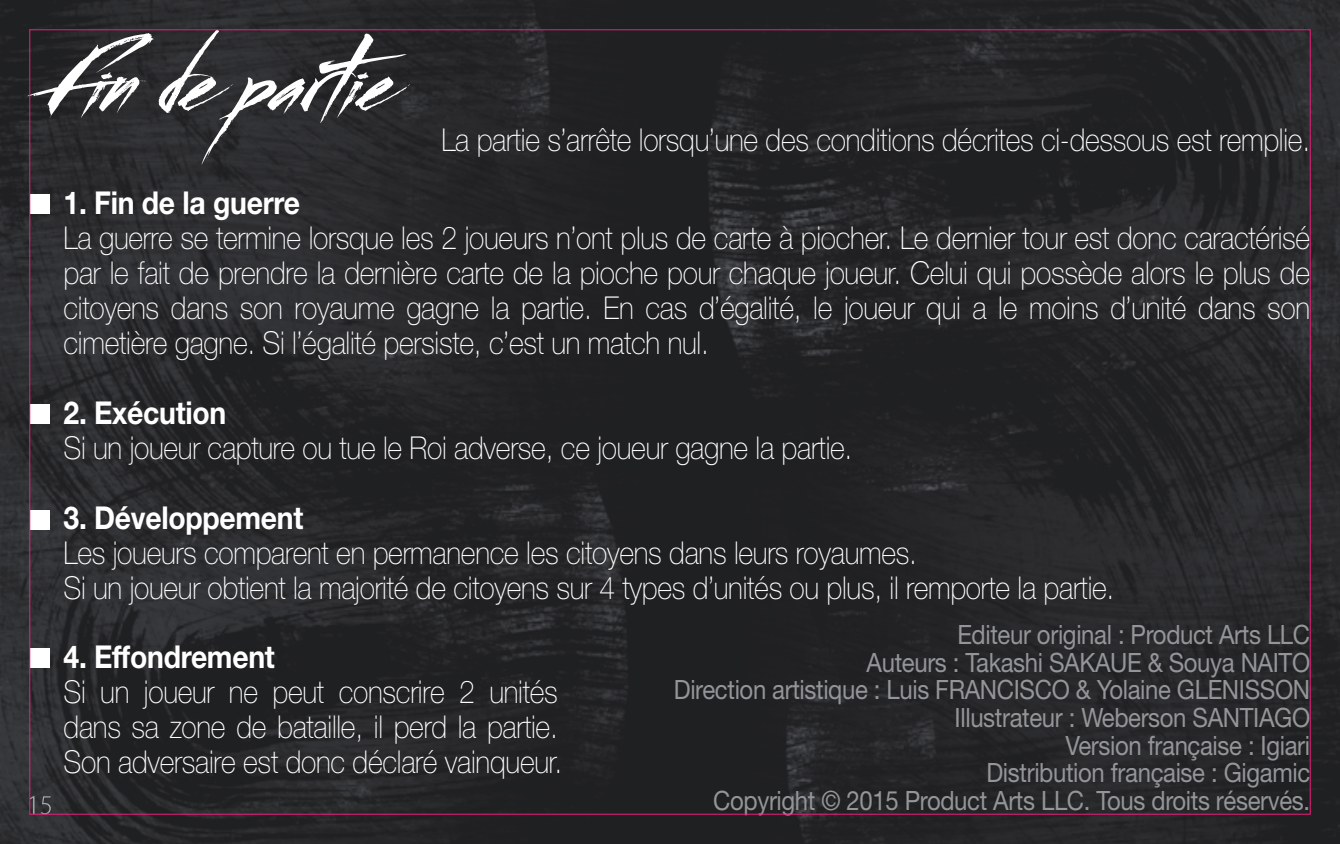
<style>
.page{position:relative;width:1340px;height:844px;background:#fff}
.page>*{position:absolute;margin:0;border:0;box-sizing:border-box;transform-origin:0 0}
.t1{font:108.5px "Streetbrush";color:#fff}
.t2{font:100 31.5px/35px "Helvetica Neue";letter-spacing:-.01em;color:#fff;scale:.9 1}
.t3{font:700 31.5px "Helvetica Neue";letter-spacing:-.01em;color:#fff;scale:.9 1}
.t4{font:26.6px/27.7px "Helvetica Neue";letter-spacing:-.015em;color:#939598;text-align:right;scale:.9 1}
</style>
<div class="page">
<img style="left:0;top:0;width:1339px;height:843px">
<svg style="left:31px;top:796px;width:4px;height:16px"></svg>
<svg style="left:41px;top:796px;width:10px;height:16px"></svg>
<div style="left:30px;top:194px;width:19px;height:19px;background:#fff"></div>
<div style="left:30px;top:404px;width:19px;height:19px;background:#fff"></div>
<div style="left:30px;top:510px;width:19px;height:19px;background:#fff"></div>
<div style="left:30px;top:648px;width:19px;height:19px;background:#fff"></div>
<h1 class="t1" style="left:44px;top:8px;width:370px">Fin de partie</h1>
<p class="t2" style="left:441px;top:122px;width:966px">La partie s’arrête lorsqu’une des conditions décrites ci-dessous est remplie.</p>
<p class="t3" style="left:63px;top:183px;width:264px">1. Fin de la guerre</p>
<p class="t2" style="left:63px;top:220px;width:1386px;text-align:justify">La guerre se termine lorsque les 2 joueurs n’ont plus de carte à piocher. Le dernier tour est donc caractérisé par le fait de prendre la dernière carte de la pioche pour chaque joueur. Celui qui possède alors le plus de citoyens dans son royaume gagne la partie. En cas d’égalité, le joueur qui a le moins d’unité dans son cimetière gagne. Si l’égalité persiste, c’est un match nul.</p>
<p class="t3" style="left:63px;top:393px;width:182px">2. Exécution</p>
<p class="t2" style="left:63px;top:430px;width:878px">Si un joueur capture ou tue le Roi adverse, ce joueur gagne la partie.</p>
<p class="t3" style="left:63px;top:498px;width:268px">3. Développement</p>
<p class="t2" style="left:63px;top:535px;width:1169px">Les joueurs comparent en permanence les citoyens dans leurs royaumes.<br>Si un joueur obtient la majorité de citoyens sur 4 types d’unités ou plus, il remporte la partie.</p>
<p class="t4" style="left:674px;top:620px;width:708px">Editeur original : Product Arts LLC<br>Auteurs : Takashi SAKAUE &amp; Souya NAITO<br>Direction artistique : Luis FRANCISCO &amp; Yolaine GLENISSON Illustrateur : Weberson SANTIAGO<br>Version française : Igiari<br>Distribution française : Gigamic<br>Copyright © 2015 Product Arts LLC. Tous droits réservés.</p>
<p class="t3" style="left:64px;top:637px;width:236px">4. Effondrement</p>
<p class="t2" style="left:64px;top:674px;width:555px">Si un joueur ne peut conscrire 2 unités dans sa zone de bataille, il perd la partie.<br>Son adversaire est donc déclaré vainqueur.</p>
</div>
